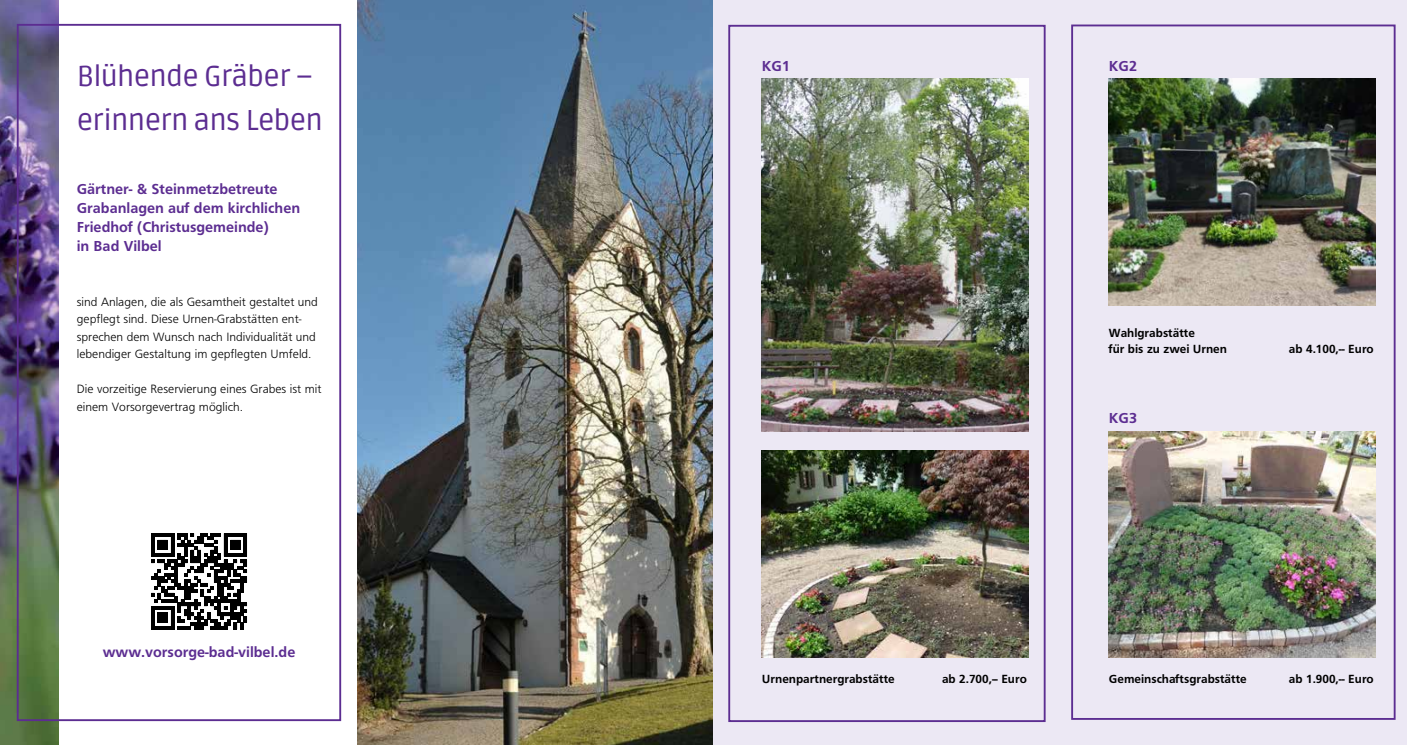
<style>
.page{position:relative;width:1407px;height:745px;background:#fff}
.page>*{position:absolute;margin:0;border:0;box-sizing:border-box;transform-origin:0 0}
.t1{font:28.75px/43.8px "Ruda";letter-spacing:-.02em;color:#5c2d91}
.t2{font:700 15px/18.8px "Frutiger";color:#5c2d91}
.t3{font:12.5px/17.5px "Frutiger";color:#000}
.t4{font:700 12.25px/15.6px "Frutiger";color:#000}
</style>
<div class="page">
<img style="left:0;top:0;width:58px;height:744px">
<div style="left:17px;top:24px;width:324px;height:696px;border:2px solid #5c2d91"></div>
<div style="left:712px;top:0;width:695px;height:744px;background:#ece8f4"></div>
<div style="left:728px;top:25px;width:317px;height:696px;border:2px solid #5c2d91"></div>
<img style="left:762px;top:450px;width:266px;height:206px">
<div style="left:1071px;top:25px;width:324px;height:694px;border:2px solid #5c2d91"></div>
<img style="left:762px;top:79px;width:266px;height:352px">
<svg style="left:151px;top:533px;width:96px;height:96px"></svg>
<img style="left:358px;top:0;width:354px;height:744px">
<img style="left:1109px;top:79px;width:266px;height:226px">
<img style="left:1109px;top:431px;width:266px;height:225px">
<h1 class="t1" style="left:77px;top:55px;width:248px">Blühende Gräber – erinnern ans Leben</h1>
<p class="t2" style="left:762px;top:57px;width:30px">KG1</p>
<p class="t2" style="left:77px;top:180px;width:225px">Gärtner- &amp; Steinmetzbetreute<br>Grabanlagen auf dem kirchlichen<br>Friedhof (Christusgemeinde)<br>in Bad Vilbel</p>
<p class="t3" style="left:77px;top:292px;width:243px">sind Anlagen, die als Gesamtheit gestaltet und gepflegt sind. Diese Urnen-Grabstätten ent&shy;sprechen dem Wunsch nach Individualität und lebendiger Gestaltung im gepflegten Umfeld.</p>
<p class="t3" style="left:77px;top:380px;width:246px">Die vorzeitige Reservierung eines Grabes ist mit einem Vorsorgevertrag möglich.</p>
<p class="t2" style="left:1109px;top:57px;width:30px">KG2</p>
<p class="t4" style="left:1109px;top:325px;width:120px">Wahlgrabstätte<br>für bis zu zwei Urnen</p>
<p class="t2" style="left:1109px;top:408px;width:30px">KG3</p>
<p class="t4" style="left:1289px;top:340px;width:86px">ab 4.100,-- Euro</p>
<p class="t2" style="left:103px;top:642px;width:194px">www.vorsorge-bad-vilbel.de</p>
<p class="t4" style="left:762px;top:670px;width:134px">Urnenpartnergrabstätte</p>
<p class="t4" style="left:942px;top:670px;width:86px">ab 2.700,-- Euro</p>
<p class="t4" style="left:1109px;top:670px;width:139px">Gemeinschaftsgrabstätte</p>
<p class="t4" style="left:1289px;top:670px;width:86px">ab 1.900,-- Euro</p>
</div>
